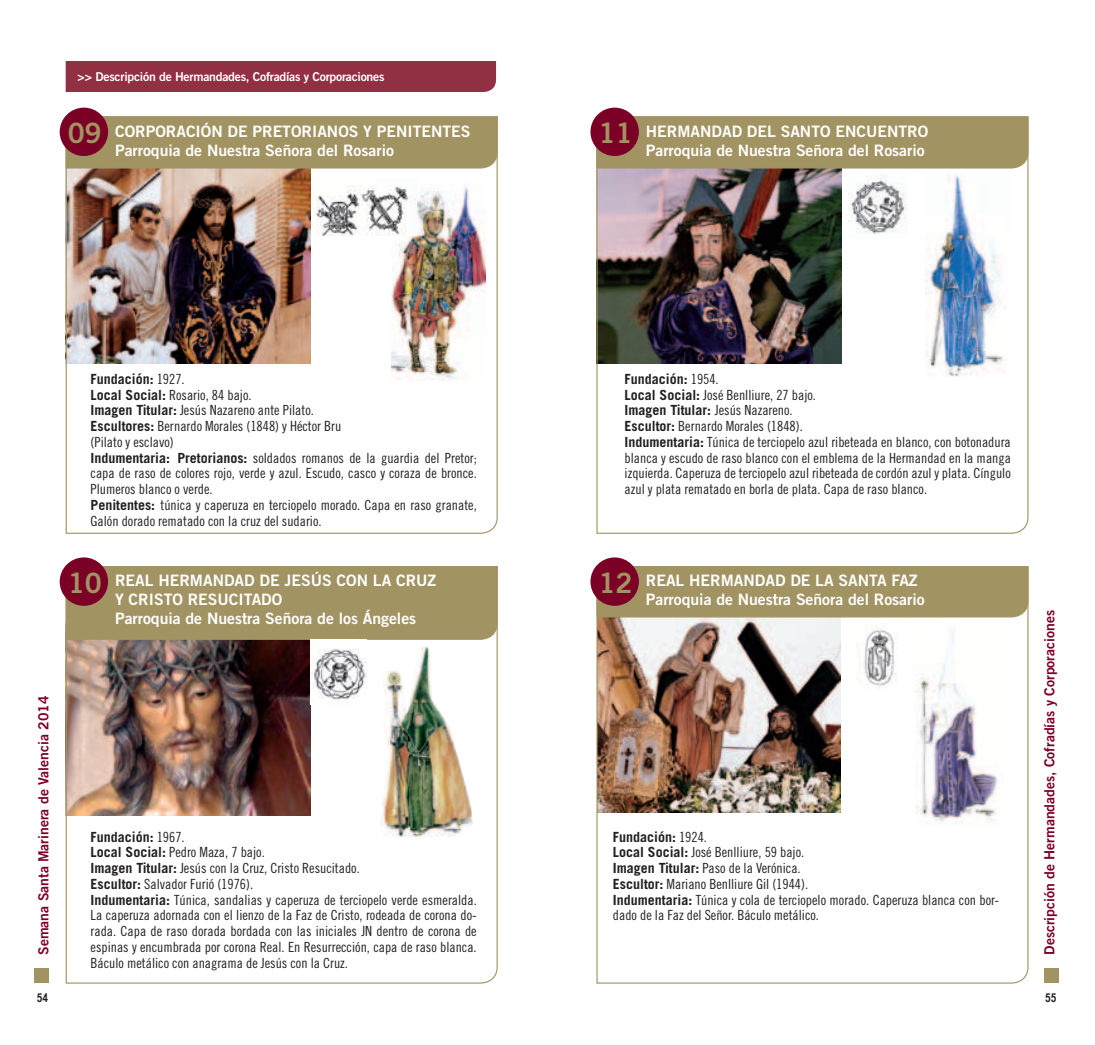
<style>
.page{position:relative;width:1095px;height:1045px;background:#fff}
.page>*{position:absolute;margin:0;border:0;box-sizing:border-box;transform-origin:0 0}
.t1{font:28px "Trade Gothic Bold Two";color:#a29363}
.t2{font:15.75px/18.9px "Trade Gothic Bold Two";color:#fff}
.t3{font:14px/15.8px "Trade Gothic Cond Eighteen";color:#231f20}
.t4{font:700 14px "Trade Gothic";color:#231f20}
.t5{font:14px "Trade Gothic Bold Two";color:#7b0025}
.t6{font:12.25px "Trade Gothic Bold Two";letter-spacing:-.02em;color:#fff}
.t7{font:700 12.25px "Arial Narrow";color:#231f20}
.s1{font-family:"Trade Gothic Cond Eighteen";font-weight:400}
.s2{font-family:"Trade Gothic";font-weight:700}
</style>
<div class="page">
<div style="left:34px;top:968px;width:14px;height:15px;background:#a29363"></div>
<div style="left:1043px;top:968px;width:15px;height:15px;background:#a29363"></div>
<img style="left:596px;top:169px;width:432px;height:365px">
<img style="left:596px;top:618px;width:432px;height:366px">
<div style="left:595px;top:116px;width:433px;height:53px;background:#a29363"></div>
<div style="left:596px;top:565px;width:432px;height:53px;background:#a29363"></div>
<div style="left:590px;top:108px;width:48px;height:48px;background:#7b0025;border-radius:50%"></div>
<div style="left:590px;top:557px;width:48px;height:49px;background:#7b0025;border-radius:50%"></div>
<img style="left:848px;top:174px;width:59px;height:65px">
<div style="left:848px;top:624px;width:59px;height:64px;background:#fff"></div>
<img style="left:864px;top:629px;width:32px;height:59px">
<img style="left:65px;top:169px;width:433px;height:365px">
<svg style="left:65px;top:837px;width:433px;height:147px"></svg>
<div style="left:65px;top:116px;width:433px;height:53px;background:#a29363"></div>
<img style="left:65px;top:565px;width:433px;height:272px">
<div style="left:60px;top:108px;width:48px;height:48px;background:#7b0025;border-radius:50%"></div>
<div style="left:60px;top:557px;width:48px;height:49px;background:#7b0025;border-radius:50%"></div>
<div style="left:66px;top:61px;width:430px;height:31px;background:#923043"></div>
<div style="left:310px;top:640px;width:59px;height:64px;background:#fff"></div>
<img style="left:311px;top:648px;width:55px;height:52px">
<p class="t6" style="left:78px;top:69px;width:308px">&gt;&gt; Descripción de Hermandades, Cofradías y Corporaciones</p>
<h1 class="t1" style="left:68px;top:115px;width:36px">09</h1>
<p class="t2" style="left:115px;top:122px;width:357px">CORPORACIÓN DE PRETORIANOS Y PENITENTES<br>Parroquia de Nuestra Señora del Rosario</p>
<p class="t4" style="left:91px;top:370px;width:96px">Fundación: <span class="s1">1927.</span></p>
<p class="t3" style="left:91px;top:387px;width:387px"><span class="s2">Local Social:</span> Rosario, 84 bajo.<br><span class="s2">Imagen Titular:</span> Jesús Nazareno ante Pilato.<br><span class="s2">Escultores:</span> Bernardo Morales (1848) y Héctor Bru<br>(Pilato y esclavo)<br><span class="s2">Indumentaria: Pretorianos:</span> soldados romanos de la guardia del Pretor; capa de raso de colores rojo, verde y azul. Escudo, casco y coraza de bronce.<br>Plumeros blanco o verde.<br><span class="s2">Penitentes:</span> túnica y caperuza en terciopelo morado. Capa en raso granate, Galón dorado rematado con la cruz del sudario.</p>
<h1 class="t1" style="left:68px;top:565px;width:36px">10</h1>
<p class="t2" style="left:115px;top:570px;width:323px">REAL HERMANDAD DE JESÚS CON LA CRUZ<br>Y CRISTO RESUCITADO<br>Parroquia de Nuestra Señora de los Ángeles</p>
<p class="t5" style="left:35px;top:954px;width:260px;rotate:-90deg">Semana Santa Marinera de Valencia 2014</p>
<p class="t4" style="left:91px;top:828px;width:96px">Fundación: <span class="s1">1967.</span></p>
<p class="t3" style="left:91px;top:844px;width:388px"><span class="s2">Local Social:</span> Pedro Maza, 7 bajo.<br><span class="s2">Imagen Titular:</span> Jesús con la Cruz, Cristo Resucitado.<br><span class="s2">Escultor:</span> Salvador Furió (1976).<br><span class="s2">Indumentaria:</span> Túnica, sandalias y caperuza de terciopelo verde esmeralda.<br>La caperuza adornada con el lienzo de la Faz de Cristo, rodeada de corona do&shy;rada. Capa de raso dorada bordada con las iniciales JN dentro de corona de espinas y encumbrada por corona Real. En Resurrección, capa de raso blanca.<br>Báculo metálico con anagrama de Jesús con la Cruz.</p>
<h1 class="t1" style="left:598px;top:115px;width:36px">11</h1>
<p class="t2" style="left:645px;top:122px;width:284px">HERMANDAD DEL SANTO ENCUENTRO<br>Parroquia de Nuestra Señora del Rosario</p>
<p class="t4" style="left:624px;top:370px;width:96px">Fundación: <span class="s1">1954.</span></p>
<p class="t3" style="left:624px;top:387px;width:193px"><span class="s2">Local Social:</span> José Benlliure, 27 bajo.</p>
<p class="t4" style="left:624px;top:402px;width:169px">Imagen Titular: <span class="s1">Jesús Nazareno.</span></p>
<p class="t3" style="left:624px;top:418px;width:387px"><span class="s2">Escultor:</span> Bernardo Morales (1848).<br><span class="s2">Indumentaria:</span> Túnica de terciopelo azul ribeteada en blanco, con botonadura blanca y escudo de raso blanco con el emblema de la Hermandad en la manga izquierda. Caperuza de terciopelo azul ribeteada de cordón azul y plata. Cíngulo azul y plata rematado en borla de plata. Capa de raso blanco.</p>
<h1 class="t1" style="left:598px;top:565px;width:36px">12</h1>
<p class="t2" style="left:645px;top:570px;width:280px">REAL HERMANDAD DE LA SANTA FAZ<br>Parroquia de Nuestra Señora del Rosario</p>
<p class="t4" style="left:612px;top:828px;width:96px">Fundación: <span class="s1">1924.</span></p>
<p class="t3" style="left:612px;top:844px;width:387px"><span class="s2">Local Social:</span> José Benlliure, 59 bajo.<br><span class="s2">Imagen Titular:</span> Paso de la Verónica.<br><span class="s2">Escultor:</span> Mariano Benlliure Gil (1944).<br><span class="s2">Indumentaria:</span> Túnica y cola de terciopelo morado. Caperuza blanca con bor&shy;dado de la Faz del Señor. Báculo metálico.</p>
<p class="t5" style="left:1040px;top:954px;width:346px;rotate:-90deg">Descripción de Hermandades, Cofradías y Corporaciones</p>
<p class="t7" style="left:37px;top:988px;width:13px">54</p>
<p class="t7" style="left:1044px;top:988px;width:13px">55</p>
</div>
